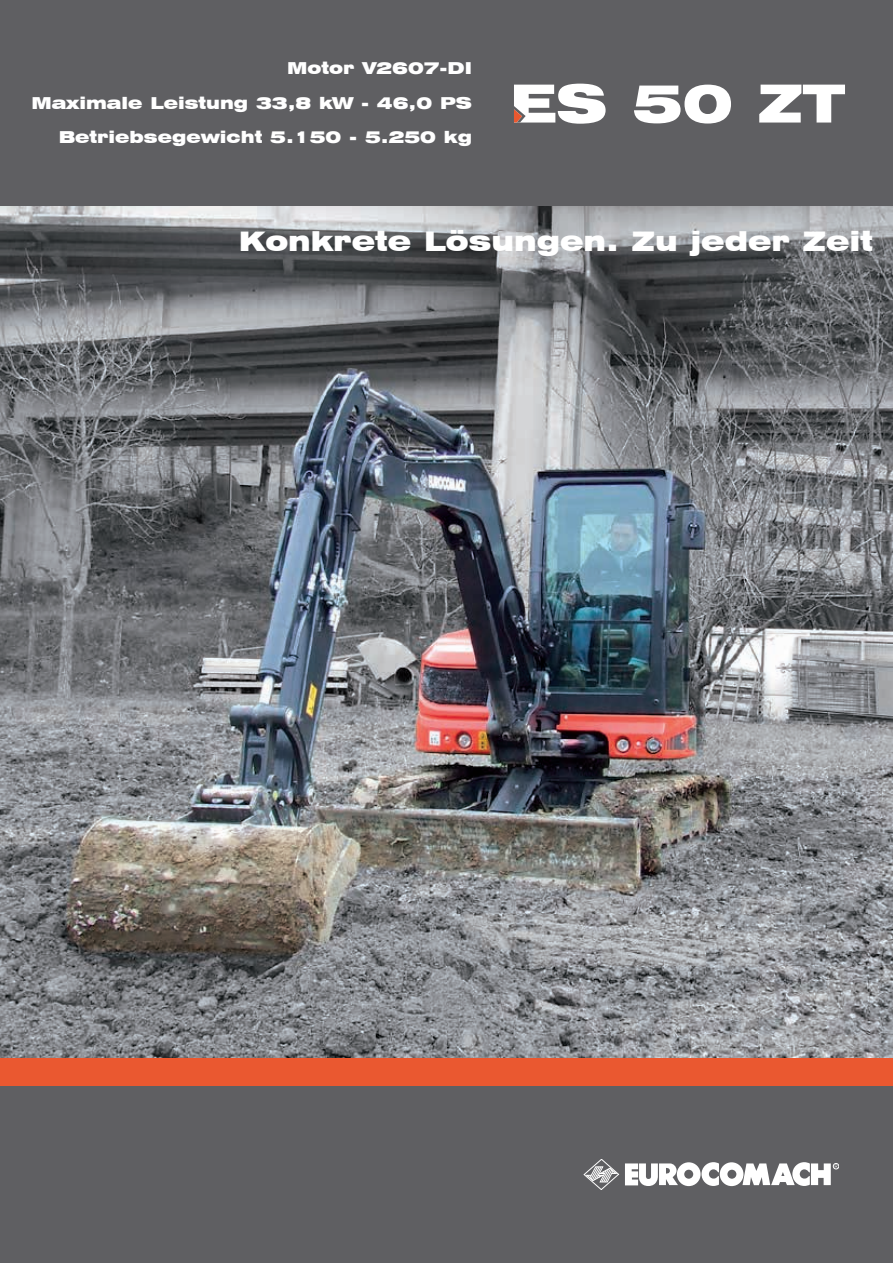
<style>
.page{position:relative;width:893px;height:1263px;background:#fff}
.page>*{position:absolute;margin:0;border:0;box-sizing:border-box;transform-origin:0 0}
.t1{font:900 expanded 52.5px "Swiss 721 BT";color:#fff}
.t2{font:900 expanded 27px "Swiss 721 BT";color:#fff}
.t3{font:900 expanded 16.5px/34.5px "Swiss 721 BT";color:#fff;text-align:right}
</style>
<div class="page">
<div style="left:0;top:0;width:893px;height:207px;background:#5f5f62"></div>
<div style="left:0;top:1086px;width:893px;height:177px;background:#5f5f62"></div>
<div style="left:0;top:1057px;width:893px;height:29px;background:#ea5830"></div>
<img style="left:0;top:207px;width:893px;height:850px">
<svg style="left:584px;top:1159px;width:35px;height:31px"></svg>
<svg style="left:625px;top:1162px;width:214px;height:24px"></svg>
<svg style="left:514px;top:109px;width:8px;height:13px"></svg>
<p class="t3" style="left:32px;top:51px;width:442px">Motor V2607-DI<br>Maximale Leistung 33,8 kW - 46,0 PS<br>Betriebsegewicht 5.150 - 5.250 kg</p>
<h1 class="t1" style="left:510px;top:72px;width:337px">ES 50 ZT</h1>
<h2 class="t2" style="left:239px;top:225px;width:635px">Konkrete Lösungen. Zu jeder Zeit</h2>
</div>
